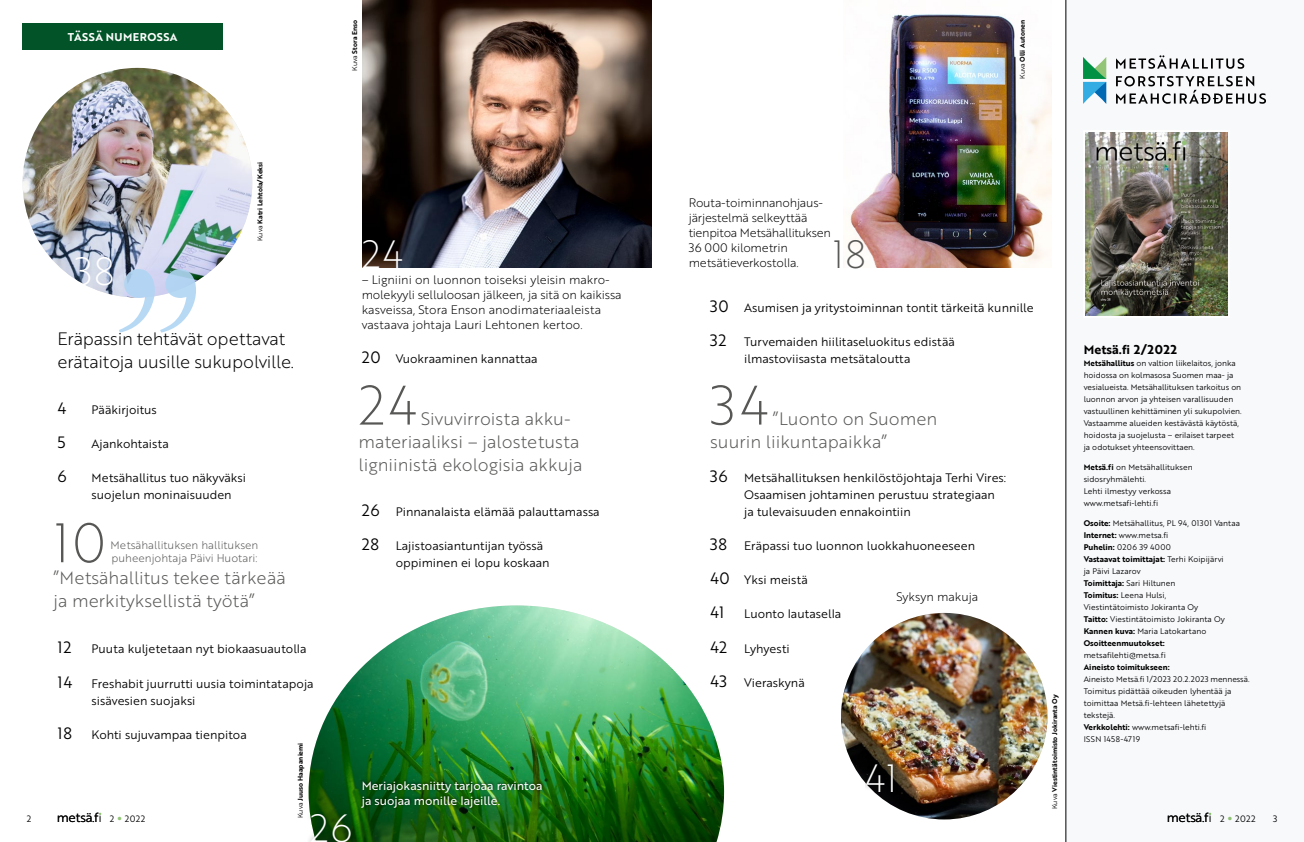
<style>
.page{position:relative;width:1304px;height:842px;background:#fff}
.page>*{position:absolute;margin:0;border:0;box-sizing:border-box;transform-origin:0 0}
.t1{font:54px "Brother 1816 Thin";color:#575756}
.t2{font:38.3px "Brother 1816 Thin";letter-spacing:.04em;color:#fff}
.t3{font:38.3px "Brother 1816 Thin";color:#575756}
.t4{font:17.5px/23px "Brother 1816 Light";color:#575756}
.t5{font:17.5px/23px "Brother 1816 Light";letter-spacing:-.015em;color:#000}
.t6{font:16px "Brother 1816 Book";color:#000}
.t7{font:12.8px "Brother 1816 Book";letter-spacing:-.035em;color:#000}
.t8{font:12.5px "Brother 1816 Bold";letter-spacing:.02em;color:#000}
.t9{font:12px/17px "Brother 1816 Book";color:#000}
.t10{font:12px/15px "Brother 1816 Light";color:#000}
.t11{font:12px/15px "Brother 1816 Regular";color:#fff}
.t12{font:11px/12.5px "Brother 1816 Light";color:#575756}
.t13{font:11px "Brother 1816 Bold";letter-spacing:.04em;color:#fff}
.t14{font:9px "Brother 1816 Book";color:#000}
.t15{font:8px/12px "Brother 1816 Book";letter-spacing:.005em;color:#000}
.t16{font:8px "Brother 1816 Bold";letter-spacing:.005em;color:#000}
.t17{font:6.8px "Brother 1816 Bold";color:#000}
.s1{font-family:"Brother 1816 Book"}
.s2{font-size:16px}
.s3{font-family:"Brother 1816 Bold"}
.s4{font-size:9px}
.s5{font-family:"Caecilia LT Std";font-weight:300;font-size:10px;color:#92c575}
</style>
<div class="page">
<div style="left:97px;top:810px;width:6px;height:7px;background:#fff;opacity:.7"></div>
<img style="left:309px;top:605px;width:415px;height:237px">
<div style="left:1066px;top:0;width:238px;height:842px;background:#f8f9fb"></div>
<div style="left:307px;top:808px;width:50px;height:34px;background:#000;opacity:.35"></div>
<svg style="left:1085px;top:132px;width:143px;height:184px"></svg>
<svg style="left:1116px;top:76px;width:150px;height:28px"></svg>
<svg style="left:1116px;top:55px;width:128px;height:14px"></svg>
<svg style="left:1083px;top:57px;width:23px;height:47px"></svg>
<hr style="left:1066px;top:0;width:1px;height:842px;background:#000">
<div style="left:23px;top:23px;width:200px;height:26px;background:#025428"></div>
<img style="left:363px;top:0;width:289px;height:268px">
<img style="left:843px;top:14px;width:209px;height:254px">
<img style="left:841px;top:613px;width:206px;height:206px;border-radius:103px">
<div style="left:866px;top:760px;width:33px;height:38px;background:#000;opacity:.35"></div>
<img style="left:23px;top:68px;width:229px;height:229px;border-radius:115px">
<svg style="left:119px;top:269px;width:77px;height:64px"></svg>
<div style="left:359px;top:778px;width:185px;height:32px;background:#000;opacity:.75"></div>
<img style="left:1086px;top:133px;width:141px;height:182px">
<p class="t17" style="left:349px;top:71px;width:52px;rotate:-90deg"><span class="s1">Kuva</span> Stora Enso</p>
<h3 class="t13" style="left:68px;top:28px;width:111px">TÄSSÄ NUMEROSSA</h3>
<p class="t17" style="left:1017px;top:79px;width:60px;rotate:-90deg"><span class="s1">Kuva</span> Olli Autonen</p>
<p class="t17" style="left:255px;top:241px;width:81px;rotate:-90deg"><span class="s1">Kuva</span> Katri Lehtola/Keksi</p>
<h3 class="t10" style="left:689px;top:195px;width:144px">Routa-toiminnanohjaus&shy;järjestelmä selkeyttää tienpitoa Metsähallituksen<br>36 000 kilometrin metsätieverkostolla.</h3>
<h2 class="t3" style="left:832px;top:226px;width:35px">18</h2>
<h2 class="t2" style="left:362px;top:227px;width:43px">24</h2>
<h2 class="t2" style="left:75px;top:243px;width:42px">38</h2>
<h2 class="t2" style="left:80px;top:243px;width:13px">1</h2>
<h3 class="t10" style="left:362px;top:271px;width:261px">– Ligniini on luonnon toiseksi yleisin makro&shy;molekyyli selluloosan jälkeen, ja sitä on kaikissa kasveissa, Stora Enson anodimateriaaleista vastaava johtaja Lauri Lehtonen kertoo.</h3>
<h3 class="t9" style="left:710px;top:299px;width:325px"><span class="s2">30</span> Asumisen ja yritystoiminnan tontit tärkeitä kunnille</h3>
<h3 class="t9" style="left:744px;top:333px;width:212px;text-indent:-34px"><span class="s2">32</span> Turvemaiden hiilitaseluokitus edistää ilmastoviisasta metsätaloutta</h3>
<h3 class="t5" style="left:58px;top:327px;width:238px">Eräpassin tehtävät opettavat erätaitoja uusille sukupolville.</h3>
<h3 class="t8" style="left:1084px;top:340px;width:95px">Metsä.fi 2/2022</h3>
<p class="t15" style="left:1084px;top:356px;width:159px"><span class="s3">Metsähallitus</span> on valtion liikelaitos, jonka hoidossa on kolmasosa Suomen maa- ja vesialueista. Metsähallituksen tarkoitus on luonnon arvon ja yhteisen varallisuuden vastuullinen kehittäminen yli sukupolvien.<br>Vastaamme alueiden kestävästä käytöstä, hoidosta ja suojelusta – erilaiset tarpeet ja odotukset yhteensovittaen.</p>
<p class="t15" style="left:1084px;top:460px;width:110px"><span class="s3">Metsä.fi</span> on Metsähallituksen sidosryhmälehti.<br>Lehti ilmestyy verkossa www.metsafi-lehti.fi</p>
<p class="t15" style="left:1084px;top:516px;width:158px"><span class="s3">Osoite:</span> Metsähallitus, PL 94, 01301 Vantaa<br><span class="s3">Internet:</span> www.metsa.fi<br><span class="s3">Puhelin:</span> 0206 39 4000</p>
<p class="t16" style="left:1084px;top:553px;width:142px">Vastaavat toimittajat: <span class="s1">Terhi Koipijärvi</span></p>
<p class="t15" style="left:1084px;top:564px;width:142px">ja Päivi Lazarov<br><span class="s3">Toimittaja:</span> Sari Hiltunen<br><span class="s3">Toimitus:</span> Leena Hulsi,<br>Viestintätoimisto Jokiranta Oy<br><span class="s3">Taitto:</span> Viestintätoimisto Jokiranta Oy<br><span class="s3">Kannen kuva:</span> Maria Latokartano</p>
<p class="t16" style="left:1084px;top:637px;width:83px">Osoitteenmuutokset:</p>
<p class="t15" style="left:1084px;top:648px;width:84px">metsafilehti@metsa.fi</p>
<p class="t16" style="left:1084px;top:661px;width:87px">Aineisto toimitukseen:</p>
<p class="t15" style="left:1084px;top:672px;width:167px">Aineisto Metsä.fi 1/2023 20.2.2023 mennessä.<br>Toimitus pidättää oikeuden lyhentää ja toimittaa Metsä.fi-lehteen lähetettyjä tekstejä.<br><span class="s3">Verkkolehti:</span> www.metsafi-lehti.fi<br>ISSN 1458-4719</p>
<h3 class="t9" style="left:362px;top:350px;width:177px"><span class="s2">20</span> Vuokraaminen kannattaa</h3>
<h1 class="t1" style="left:359px;top:366px;width:60px">24</h1>
<h1 class="t1" style="left:710px;top:366px;width:60px">34</h1>
<h3 class="t6" style="left:58px;top:396px;width:10px">4</h3>
<h3 class="t9" style="left:92px;top:401px;width:67px">Pääkirjoitus</h3>
<h3 class="t6" style="left:58px;top:430px;width:10px">5</h3>
<h3 class="t9" style="left:92px;top:435px;width:79px">Ajankohtaista</h3>
<h3 class="t6" style="left:58px;top:464px;width:11px">6</h3>
<h3 class="t9" style="left:92px;top:469px;width:156px">Metsähallitus tuo näkyväksi suojelun moninaisuuden</h3>
<h3 class="t4" style="left:710px;top:406px;width:229px;text-indent:63px">”Luonto on Suomen suurin liikuntapaikka”</h3>
<h3 class="t4" style="left:359px;top:406px;width:226px;text-indent:63px">Sivuvirroista akku&shy;materiaaliksi – jalostetusta ligniinistä ekologisia akkuja</h3>
<h3 class="t9" style="left:744px;top:469px;width:264px;text-indent:-34px"><span class="s2">36</span> Metsähallituksen henkilöstöjohtaja Terhi Vires:<br>Osaamisen johtaminen perustuu strategiaan ja tulevaisuuden ennakointiin</h3>
<h3 class="t9" style="left:710px;top:537px;width:266px"><span class="s2">38</span> Eräpassi tuo luonnon luokkahuoneeseen</h3>
<h3 class="t9" style="left:710px;top:571px;width:99px"><span class="s2">40</span> Yksi meistä</h3>
<h3 class="t9" style="left:710px;top:605px;width:133px"><span class="s2">41</span> Luonto lautasella</h3>
<h3 class="t9" style="left:710px;top:639px;width:81px"><span class="s2">42</span> Lyhyesti</h3>
<h3 class="t9" style="left:710px;top:673px;width:96px"><span class="s2">43</span> Vieraskynä</h3>
<h3 class="t9" style="left:362px;top:503px;width:239px"><span class="s2">26</span> Pinnanalaista elämää palauttamassa</h3>
<h3 class="t9" style="left:396px;top:537px;width:155px;text-indent:-34px"><span class="s2">28</span> Lajistoasiantuntijan työssä oppiminen ei lopu koskaan</h3>
<h1 class="t1" style="left:53px;top:503px;width:54px">10</h1>
<h3 class="t12" style="left:111px;top:539px;width:149px">Metsähallituksen hallituksen puheenjohtaja Päivi Huotari:</h3>
<h3 class="t4" style="left:53px;top:566px;width:234px">”Metsähallitus tekee tärkeää ja merkityksellistä työtä”</h3>
<h3 class="t10" style="left:896px;top:589px;width:83px">Syksyn makuja</h3>
<h3 class="t6" style="left:58px;top:635px;width:15px">12</h3>
<h3 class="t9" style="left:92px;top:639px;width:217px">Puuta kuljetetaan nyt biokaasuautolla</h3>
<h3 class="t9" style="left:92px;top:674px;width:224px;text-indent:-34px"><span class="s2">14</span> Freshabit juurrutti uusia toimintatapoja sisävesien suojaksi</h3>
<h3 class="t9" style="left:58px;top:725px;width:191px"><span class="s2">18</span> Kohti sujuvampaa tienpitoa</h3>
<p class="t17" style="left:1050px;top:809px;width:116px;rotate:-90deg"><span class="s1">Kuva</span> Viestintätoimisto Jokiranta Oy</p>
<p class="t17" style="left:295px;top:818px;width:77px;rotate:-90deg"><span class="s1">Kuva</span> Juuso Haapaniemi</p>
<h2 class="t2" style="left:865px;top:750px;width:34px">41</h2>
<h3 class="t11" style="left:362px;top:777px;width:182px">Meriajokasniitty tarjoaa ravintoa ja suojaa monille lajeille.</h3>
<h3 class="t7" style="left:57px;top:808px;width:90px">met sä.f <span class="s4">2</span> <span class="s5">•</span> <span class="s4">2022</span></h3>
<h3 class="t7" style="left:1208px;top:808px;width:5px">i</h3>
<h3 class="t7" style="left:1167px;top:808px;width:90px">met sä.f <span class="s4">2</span> <span class="s5">•</span> <span class="s4">2022</span></h3>
<p class="t14" style="left:1273px;top:812px;width:6px">3</p>
<p class="t14" style="left:27px;top:812px;width:6px">2</p>
<h3 class="t7" style="left:98px;top:808px;width:5px">i</h3>
<h2 class="t2" style="left:310px;top:800px;width:44px">26</h2>
</div>
